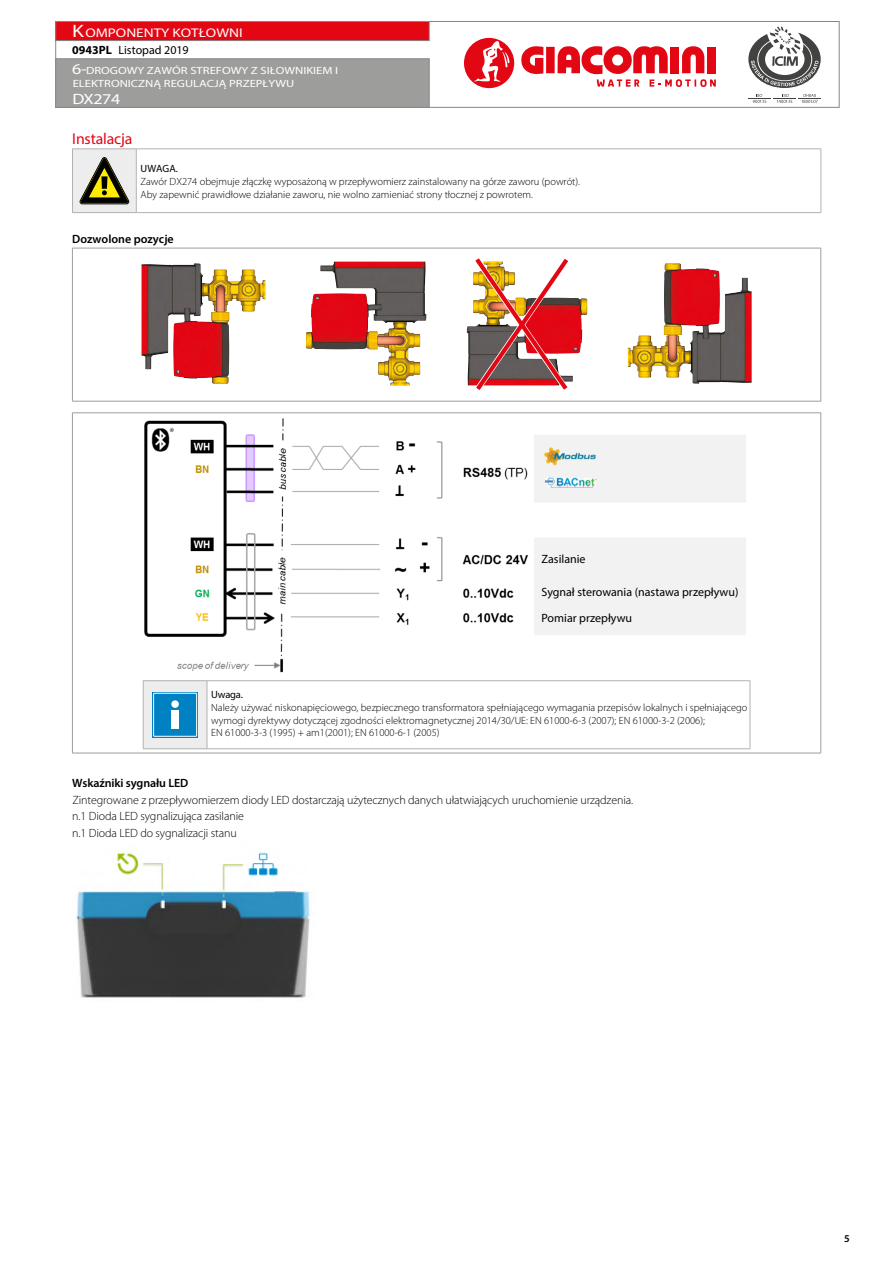
<style>
.page{position:relative;width:893px;height:1263px;background:#fff}
.page>*{position:absolute;margin:0;border:0;box-sizing:border-box;transform-origin:0 0}
.t1{font:15.75px "Myriad Pro";letter-spacing:-.01em;color:#e30613}
.t2{font:900 15px "Myriad Pro";letter-spacing:-.02em;color:#fff;scale:1.2 1}
.t3{font:700 12.6px "Myriad Pro";color:#fff;scale:1.2 1}
.t4{font:300 12px/16.5px "Myriad Pro";letter-spacing:-.01em;color:#000}
.t5{font:12px/26px "Myriad Pro";color:#000}
.t6{font:600 12px "Myriad Pro";letter-spacing:-.01em;color:#000}
.t7{font:300 10.5px/12.6px "Myriad Pro";color:#000}
.t8{font:900 10.5px "Myriad Pro";color:#fff;scale:1.2 1}
.t9{font:10.5px "Myriad Pro";letter-spacing:-.01em;color:#000}
.t10{font:600 10.5px "Myriad Pro";color:#000}
.s1{font-size:18px}
.s2{font-size:15px}
.s3{font-weight:700}
</style>
<div class="page">
<div style="left:73px;top:149px;width:63px;height:64px;background:#ededed"></div>
<hr style="left:136px;top:149px;width:685px;height:1px;background:#b3b2b2">
<hr style="left:136px;top:149px;width:1px;height:63px;background:#b3b2b2">
<hr style="left:821px;top:149px;width:1px;height:63px;background:#b3b2b2">
<hr style="left:136px;top:212px;width:685px;height:1px;background:#b3b2b2">
<hr style="left:72px;top:149px;width:1px;height:63px;background:#b3b2b2">
<hr style="left:72px;top:212px;width:64px;height:1px;background:#b3b2b2">
<hr style="left:72px;top:149px;width:64px;height:1px;background:#b3b2b2">
<svg style="left:80px;top:157px;width:49px;height:47px"></svg>
<hr style="left:72px;top:248px;width:1px;height:153px;background:#9d9d9c">
<hr style="left:820px;top:248px;width:1px;height:153px;background:#9d9d9c">
<hr style="left:72px;top:248px;width:749px;height:1px;background:#9d9d9c">
<hr style="left:72px;top:401px;width:749px;height:1px;background:#9d9d9c">
<img style="left:141px;top:263px;width:124px;height:121px">
<img style="left:306px;top:262px;width:118px;height:123px">
<img style="left:628px;top:263px;width:124px;height:121px">
<img style="left:467px;top:298px;width:120px;height:87px">
<svg style="left:470px;top:258px;width:104px;height:132px"></svg>
<hr style="left:72px;top:413px;width:1px;height:340px;background:#9d9d9c">
<hr style="left:820px;top:413px;width:1px;height:340px;background:#9d9d9c">
<hr style="left:72px;top:413px;width:749px;height:1px;background:#9d9d9c">
<hr style="left:72px;top:753px;width:749px;height:1px;background:#9d9d9c">
<img style="left:144px;top:418px;width:602px;height:254px">
<div style="left:143px;top:681px;width:64px;height:68px;background:#ededed"></div>
<hr style="left:207px;top:680px;width:543px;height:1px;background:#b3b2b2">
<hr style="left:207px;top:681px;width:1px;height:67px;background:#b3b2b2">
<hr style="left:750px;top:681px;width:1px;height:67px;background:#b3b2b2">
<hr style="left:207px;top:748px;width:543px;height:1px;background:#b3b2b2">
<hr style="left:143px;top:681px;width:1px;height:67px;background:#b3b2b2">
<hr style="left:143px;top:748px;width:64px;height:1px;background:#b3b2b2">
<hr style="left:143px;top:680px;width:64px;height:1px;background:#b3b2b2">
<div style="left:152px;top:692px;width:46px;height:46px;background:#0081c3"></div>
<div style="left:153px;top:693px;width:44px;height:43px;border:1px solid #fff"></div>
<div style="left:171px;top:700px;width:8px;height:8px;background:#fff;border-radius:50%"></div>
<div style="left:171px;top:710px;width:8px;height:19px;background:#fff"></div>
<img style="left:76px;top:852px;width:234px;height:146px">
<div style="left:55px;top:21px;width:784px;height:87px;border:1px solid #878787"></div>
<div style="left:56px;top:59px;width:373px;height:48px;background:#9d9d9c"></div>
<div style="left:55px;top:58px;width:374px;height:50px;border:1px solid #878787"></div>
<div style="left:56px;top:21px;width:373px;height:20px;background:#e30613"></div>
<div style="left:55px;top:21px;width:374px;height:20px;border:1px solid #878787"></div>
<div style="left:546px;top:47px;width:9px;height:26px;background:#e30613"></div>
<svg style="left:558px;top:46px;width:158px;height:41px"></svg>
<svg style="left:464px;top:37px;width:79px;height:52px"></svg>
<svg style="left:748px;top:27px;width:73px;height:61px"></svg>
<svg style="left:748px;top:94px;width:73px;height:9px"></svg>
<div style="left:538px;top:544px;width:203px;height:86px;background:#f2f2f2"></div>
<p class="t3" style="left:72px;top:25px;width:144px"><span class="s1">K</span>OMPONENTY KOTŁOWNI</p>
<p class="t8" style="left:72px;top:64px;width:223px"><span class="s2">6</span> DROGOWY ZAWÓR STREFOWY Z SIŁOWNIKIEM I</p>
<p class="t5" style="left:72px;top:37px;width:118px"><span class="s3">0943PL</span> Listopad 2019</p>
<h2 class="t2" style="left:81px;top:59px;width:6px">-</h2>
<p class="t8" style="left:73px;top:77px;width:186px">ELEKTRONICZNĄ REGULACJĄ PRZEPŁYWU</p>
<h2 class="t2" style="left:72px;top:89px;width:41px">DX274</h2>
<h1 class="t1" style="left:72px;top:129px;width:62px">Instalacja</h1>
<p class="t9" style="left:141px;top:162px;width:39px">UWAGA.</p>
<p class="t7" style="left:141px;top:175px;width:441px">Zawór DX274 obejmuje złączkę wyposażoną w przepływomierz zainstalowany na górze zaworu (powrót).<br>Aby zapewnić prawidłowe działanie zaworu, nie wolno zamieniać strony tłocznej z powrotem.</p>
<p class="t6" style="left:72px;top:231px;width:103px">Dozwolone pozycje</p>
<p class="t5" style="left:541px;top:546px;width:46px">Zasilanie</p>
<p class="t5" style="left:541px;top:579px;width:198px">Sygnał sterowania (nastawa przepływu)<br>Pomiar przepływu</p>
<p class="t9" style="left:211px;top:688px;width:33px">Uwaga.</p>
<p class="t7" style="left:211px;top:701px;width:538px">Należy używać niskonapięciowego, bezpiecznego transformatora spełniającego wymagania przepisów lokalnych i spełniającego wymogi dyrektywy dotyczącej zgodności elektromagnetycznej 2014/30/UE: EN 61000-6-3 (2007); EN 61000-3-2 (2006);<br>EN 61000-3-3 (1995) + am1(2001); EN 61000-6-1 (2005)</p>
<p class="t6" style="left:72px;top:775px;width:118px">Wskaźniki sygnału LED</p>
<p class="t4" style="left:72px;top:808px;width:173px">n.1 Dioda LED sygnalizująca zasilanie n.1 Dioda LED do sygnalizacji stanu</p>
<p class="t4" style="left:72px;top:792px;width:562px">Zintegrowane z przepływomierzem diody LED dostarczają użytecznych danych ułatwiających uruchomienie urządzenia.</p>
<p class="t10" style="left:844px;top:1231px;width:7px">5</p>
</div>
